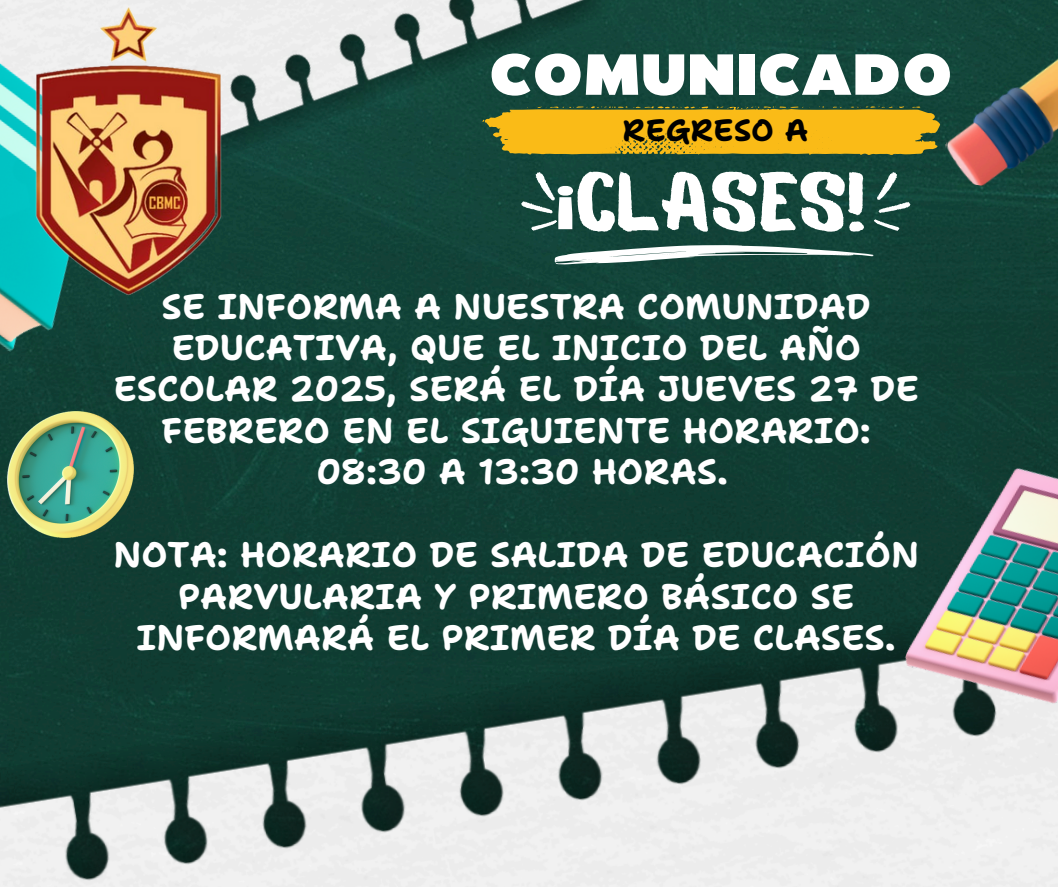
<style>
.page{position:relative;width:1058px;height:887px;background:#fff}
.page>*{position:absolute;margin:0;border:0;box-sizing:border-box;transform-origin:0 0}
.t1{font:81.75px "Balmy";color:#fff}
.t2{font:57.75px "Monami";color:#fff}
.t3{font:53.85px "Monami";color:#fff}
.t4{font:700 35.4px/41.4px "Shantell Sans";color:#fff;text-align:center}
.t5{font:700 30.75px "Shantell Sans";color:#000}
</style>
<div class="page">
<div style="left:0;top:0;width:1058px;height:587px;background:#114136"></div>
<img style="left:940px;top:0;width:118px;height:238px">
<img style="left:0;top:587px;width:1058px;height:299px">
<img style="left:0;top:0;width:662px;height:255px">
<svg style="left:554px;top:245px;width:319px;height:19px"></svg>
<img style="left:0;top:26px;width:133px;height:336px">
<img style="left:902px;top:438px;width:156px;height:298px">
<svg style="left:520px;top:170px;width:39px;height:67px;background:#376259"></svg>
<svg style="left:872px;top:170px;width:39px;height:67px;background:#376158"></svg>
<img style="left:7px;top:411px;width:126px;height:126px">
<svg style="left:482px;top:106px;width:458px;height:49px;background:#d7a91c"></svg>
<img style="left:23px;top:6px;width:215px;height:299px">
<p class="t2" style="left:488px;top:49px;width:465px">COMUNICADO</p>
<p class="t5" style="left:622px;top:110px;width:185px">REGRESO A</p>
<p class="t1" style="left:576px;top:170px;width:291px">CLASES!</p>
<p class="t3" style="left:555px;top:175px;width:21px">¡</p>
<p class="t4" style="left:113px;top:285px;width:807px">SE INFORMA A NUESTRA COMUNIDAD<br>EDUCATIVA, QUE EL INICIO DEL AÑO<br>ESCOLAR 2025, SERÁ EL DÍA JUEVES 27 DE<br>FEBRERO EN EL SIGUIENTE HORARIO:<br>08:30 A 13:30 HORAS.</p>
<h2 class="t4" style="left:113px;top:534px;width:802px">NOTA: HORARIO DE SALIDA DE EDUCACIÓN<br>PARVULARIA Y PRIMERO BÁSICO SE<br>INFORMARÁ EL PRIMER DÍA DE CLASES.</h2>
</div>
